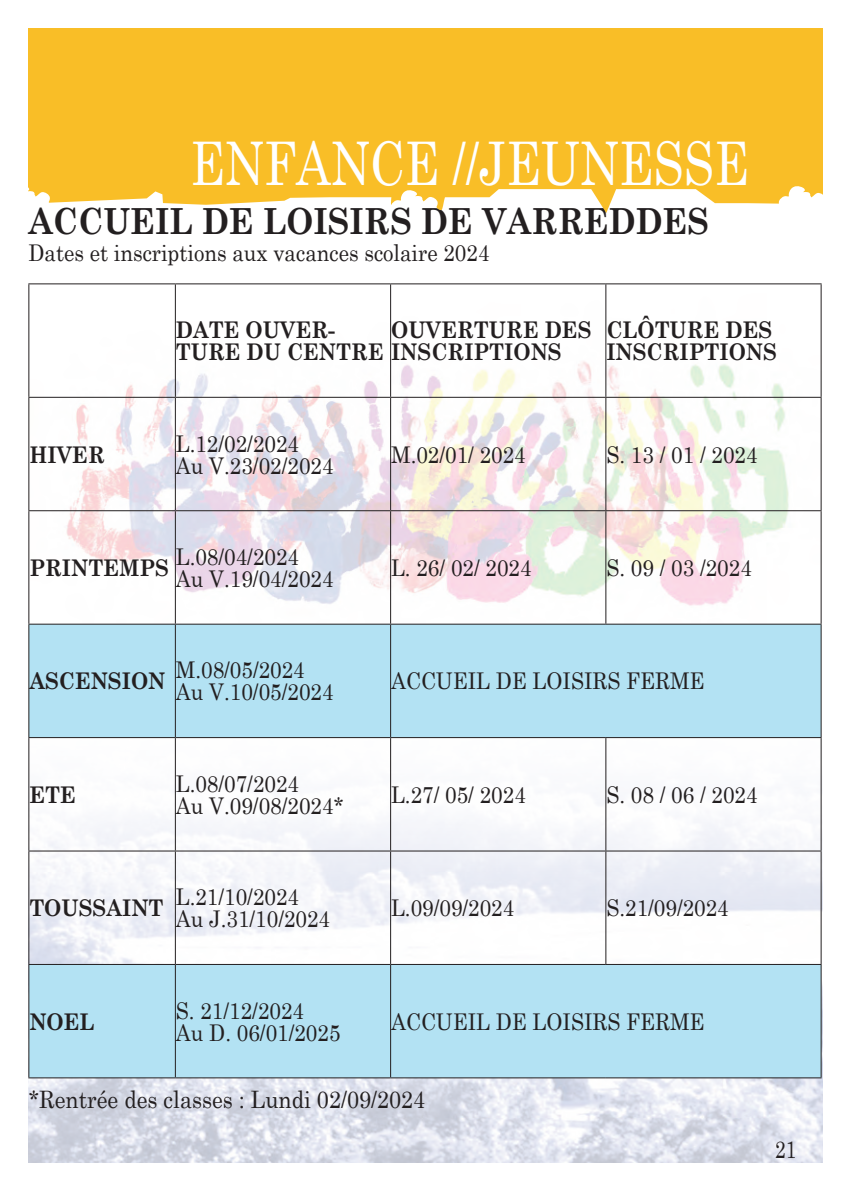
<style>
.page{position:relative;width:851px;height:1191px;background:#fff}
.page>*{position:absolute;margin:0;border:0;box-sizing:border-box;transform-origin:0 0}
.t1{font:60px "Century Schoolbook";color:#fff;scale:.8 1}
.t2{font:700 36px "Century Schoolbook";color:#231f20;scale:.9 1}
.t3{font:24px "Century Schoolbook";color:#231f20;scale:.9 1}
.t4{font:24px "Century Schoolbook";color:#231f20;scale:.8 1}
.t5{font:23px/22px "Century Schoolbook";color:#231f20;scale:.9 1}
.t6{font:700 23px/22px "Century Schoolbook";color:#231f20;scale:.9 1}
</style>
<div class="page">
<img style="left:29px;top:283px;width:793px;height:343px">
<img style="left:28px;top:626px;width:794px;height:536px">
<svg style="left:29px;top:624px;width:791px;height:453px;fill:#b3e2f3"></svg>
<hr style="left:28px;top:283px;width:147px;height:1px;background:#231f20">
<hr style="left:28px;top:284px;width:1px;height:113px;background:#231f20">
<hr style="left:175px;top:283px;width:215px;height:1px;background:#231f20">
<hr style="left:175px;top:284px;width:1px;height:113px;background:#231f20">
<hr style="left:390px;top:283px;width:215px;height:1px;background:#231f20">
<hr style="left:390px;top:284px;width:1px;height:113px;background:#231f20">
<hr style="left:605px;top:283px;width:216px;height:1px;background:#231f20">
<hr style="left:605px;top:284px;width:1px;height:113px;background:#231f20">
<hr style="left:820px;top:284px;width:1px;height:113px;background:#231f20">
<hr style="left:28px;top:397px;width:147px;height:1px;background:#231f20">
<hr style="left:28px;top:398px;width:1px;height:112px;background:#231f20">
<hr style="left:175px;top:397px;width:215px;height:1px;background:#231f20">
<hr style="left:175px;top:398px;width:1px;height:112px;background:#231f20">
<hr style="left:390px;top:397px;width:215px;height:1px;background:#231f20">
<hr style="left:390px;top:398px;width:1px;height:112px;background:#231f20">
<hr style="left:605px;top:397px;width:216px;height:1px;background:#231f20">
<hr style="left:605px;top:398px;width:1px;height:112px;background:#231f20">
<hr style="left:820px;top:398px;width:1px;height:112px;background:#231f20">
<hr style="left:28px;top:510px;width:147px;height:1px;background:#231f20">
<hr style="left:28px;top:511px;width:1px;height:112px;background:#231f20">
<hr style="left:175px;top:510px;width:215px;height:1px;background:#231f20">
<hr style="left:175px;top:511px;width:1px;height:112px;background:#231f20">
<hr style="left:390px;top:510px;width:215px;height:1px;background:#231f20">
<hr style="left:390px;top:511px;width:1px;height:112px;background:#231f20">
<hr style="left:605px;top:510px;width:216px;height:1px;background:#231f20">
<hr style="left:605px;top:511px;width:1px;height:112px;background:#231f20">
<hr style="left:820px;top:511px;width:1px;height:112px;background:#231f20">
<hr style="left:28px;top:623px;width:147px;height:1px;background:#231f20">
<hr style="left:28px;top:624px;width:1px;height:113px;background:#231f20">
<hr style="left:175px;top:623px;width:215px;height:1px;background:#231f20">
<hr style="left:175px;top:624px;width:1px;height:113px;background:#231f20">
<hr style="left:390px;top:623px;width:215px;height:1px;background:#231f20">
<hr style="left:390px;top:624px;width:1px;height:113px;background:#231f20">
<hr style="left:605px;top:623px;width:216px;height:1px;background:#231f20">
<hr style="left:820px;top:624px;width:1px;height:113px;background:#231f20">
<hr style="left:28px;top:737px;width:147px;height:1px;background:#231f20">
<hr style="left:28px;top:738px;width:1px;height:112px;background:#231f20">
<hr style="left:175px;top:737px;width:215px;height:1px;background:#231f20">
<hr style="left:175px;top:738px;width:1px;height:112px;background:#231f20">
<hr style="left:390px;top:737px;width:215px;height:1px;background:#231f20">
<hr style="left:390px;top:738px;width:1px;height:112px;background:#231f20">
<hr style="left:605px;top:737px;width:216px;height:1px;background:#231f20">
<hr style="left:605px;top:738px;width:1px;height:112px;background:#231f20">
<hr style="left:820px;top:738px;width:1px;height:112px;background:#231f20">
<hr style="left:28px;top:850px;width:147px;height:1px;background:#231f20">
<hr style="left:28px;top:851px;width:1px;height:113px;background:#231f20">
<hr style="left:175px;top:850px;width:215px;height:1px;background:#231f20">
<hr style="left:175px;top:851px;width:1px;height:113px;background:#231f20">
<hr style="left:390px;top:850px;width:215px;height:1px;background:#231f20">
<hr style="left:390px;top:851px;width:1px;height:113px;background:#231f20">
<hr style="left:605px;top:850px;width:216px;height:1px;background:#231f20">
<hr style="left:605px;top:851px;width:1px;height:113px;background:#231f20">
<hr style="left:820px;top:851px;width:1px;height:113px;background:#231f20">
<hr style="left:28px;top:964px;width:147px;height:1px;background:#231f20">
<hr style="left:28px;top:965px;width:1px;height:112px;background:#231f20">
<hr style="left:175px;top:964px;width:215px;height:1px;background:#231f20">
<hr style="left:175px;top:965px;width:1px;height:112px;background:#231f20">
<hr style="left:390px;top:964px;width:215px;height:1px;background:#231f20">
<hr style="left:390px;top:965px;width:1px;height:112px;background:#231f20">
<hr style="left:605px;top:964px;width:216px;height:1px;background:#231f20">
<hr style="left:820px;top:965px;width:1px;height:112px;background:#231f20">
<hr style="left:28px;top:1077px;width:147px;height:1px;background:#231f20">
<hr style="left:175px;top:1077px;width:215px;height:1px;background:#231f20">
<hr style="left:390px;top:1077px;width:215px;height:1px;background:#231f20">
<hr style="left:605px;top:1077px;width:216px;height:1px;background:#231f20">
<svg style="left:28px;top:28px;width:794px;height:185px;fill:#f9be27"></svg>
<h1 class="t1" style="left:190px;top:113px;width:699px">ENFANCE //JEUNESSE</h1>
<h2 class="t2" style="left:28px;top:193px;width:757px">ACCUEIL DE LOISIRS DE VARREDDES</h2>
<p class="t5" style="left:28px;top:240px;width:514px">Dates et inscriptions aux vacances scolaire 2024</p>
<p class="t6" style="left:391px;top:318px;width:224px">OUVERTURE DES</p>
<p class="t6" style="left:606px;top:318px;width:191px">CLÔTURE DES<br>INSCRIPTIONS</p>
<p class="t6" style="left:176px;top:318px;width:430px">DATE OUVER-<br>TURE DU CENTRE INSCRIPTIONS</p>
<p class="t6" style="left:29px;top:442px;width:85px">HIVER</p>
<p class="t5" style="left:176px;top:430px;width:177px">L.12/02/2024<br>Au V.23/02/2024</p>
<p class="t5" style="left:391px;top:441px;width:151px">M.02/01/ 2024</p>
<p class="t5" style="left:606px;top:441px;width:169px">S. 13 / 01 / 2024</p>
<p class="t6" style="left:29px;top:555px;width:156px">PRINTEMPS</p>
<p class="t5" style="left:176px;top:543px;width:177px">L.08/04/2024<br>Au V.19/04/2024</p>
<p class="t5" style="left:391px;top:555px;width:158px">L. 26/ 02/ 2024</p>
<p class="t5" style="left:606px;top:555px;width:163px">S. 09 / 03 /2024</p>
<p class="t6" style="left:29px;top:669px;width:153px">ASCENSION</p>
<p class="t5" style="left:176px;top:657px;width:177px">M.08/05/2024<br>Au V.10/05/2024</p>
<p class="t5" style="left:391px;top:668px;width:349px">ACCUEIL DE LOISIRS FERME</p>
<p class="t6" style="left:29px;top:782px;width:53px">ETE</p>
<p class="t5" style="left:176px;top:770px;width:188px">L.08/07/2024<br>Au V.09/08/2024*</p>
<p class="t5" style="left:391px;top:781px;width:151px">L.27/ 05/ 2024</p>
<p class="t5" style="left:606px;top:781px;width:169px">S. 08 / 06 / 2024</p>
<p class="t6" style="left:29px;top:896px;width:151px">TOUSSAINT</p>
<p class="t5" style="left:176px;top:884px;width:173px">L.21/10/2024<br>Au J.31/10/2024</p>
<p class="t5" style="left:391px;top:895px;width:138px">L.09/09/2024</p>
<p class="t5" style="left:606px;top:895px;width:137px">S.21/09/2024</p>
<p class="t6" style="left:29px;top:1009px;width:74px">NOEL</p>
<p class="t5" style="left:176px;top:997px;width:184px">S. 21/12/2024<br>Au D. 06/01/2025</p>
<p class="t5" style="left:391px;top:1008px;width:349px">ACCUEIL DE LOISIRS FERME</p>
<p class="t3" style="left:28px;top:1079px;width:442px">*Rentrée des classes : Lundi 02/09/2024</p>
<p class="t4" style="left:775px;top:1128px;width:28px">21</p>
</div>
